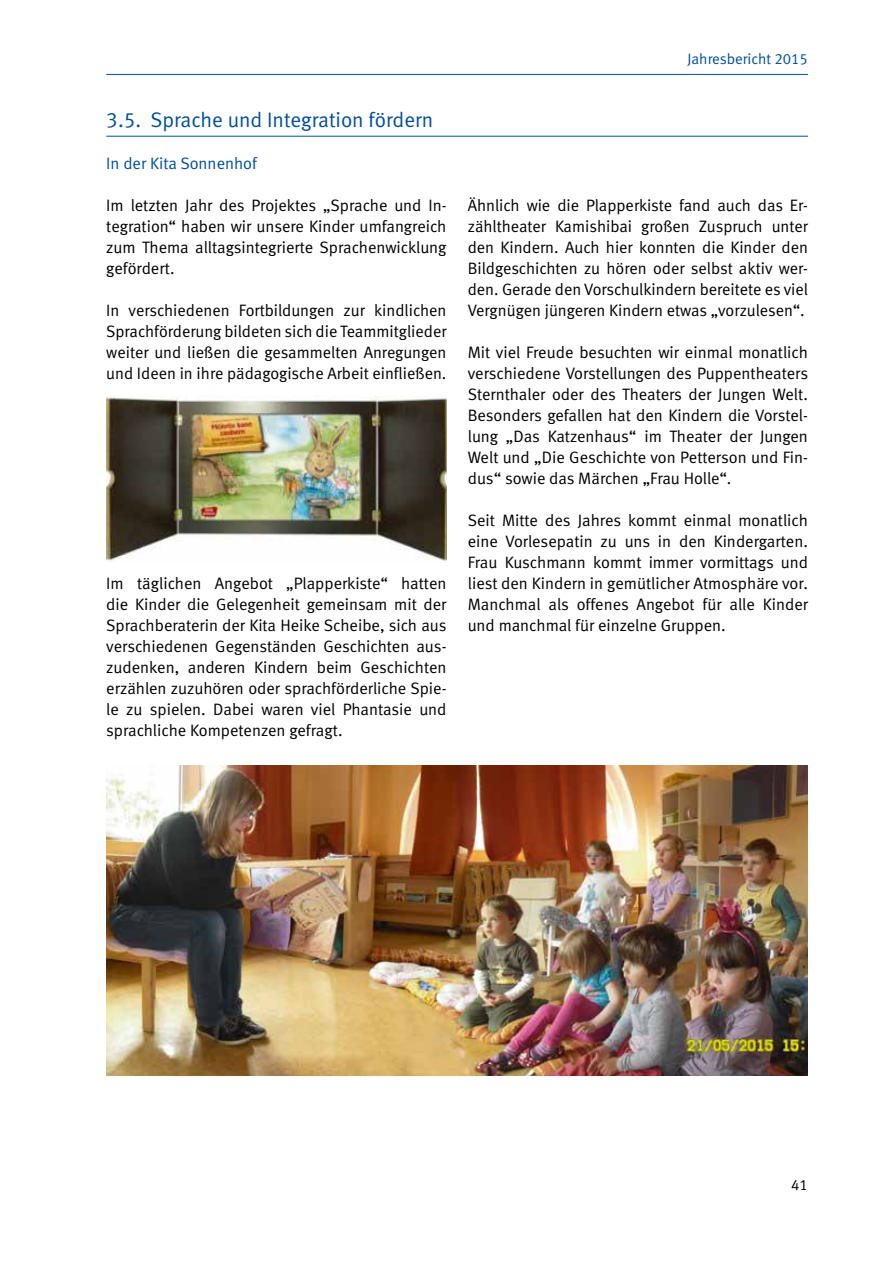
<style>
.page{position:relative;width:893px;height:1263px;background:#fff}
.page>*{position:absolute;margin:0;border:0;box-sizing:border-box;transform-origin:0 0}
.t1{font:21px "Meta Normal LF";color:#004f9f}
.t2{font:16.5px/21px "Meta Normal LF";color:#000;text-align:justify}
.t3{font:16.5px "Meta Normal LF";color:#004f9f}
.t4{font:15px "Meta Normal LF";color:#004f9f}
.t5{font:15px "Meta Normal LF";color:#000}
</style>
<div class="page">
<hr style="left:106px;top:74px;width:702px;height:1px;background:#004f9f">
<hr style="left:106px;top:136px;width:702px;height:1px;background:#004f9f">
<img style="left:106px;top:395px;width:341px;height:166px">
<img style="left:106px;top:765px;width:702px;height:311px">
<p class="t1" style="left:106px;top:108px;width:328px">3.5. Sprache und Integration fördern</p>
<p class="t3" style="left:106px;top:154px;width:152px">In der Kita Sonnenhof</p>
<p class="t2" style="left:106px;top:195px;width:342px">Im letzten Jahr des Projektes „Sprache und In&shy;tegration“ haben wir unsere Kinder umfangreich zum Thema alltagsintegrierte Sprachenwicklung gefördert.</p>
<p class="t2" style="left:106px;top:300px;width:342px">In verschiedenen Fortbildungen zur kindlichen Sprachförderung bildeten sich die Teammitglieder weiter und ließen die gesammelten Anregungen und Ideen in ihre pädagogische Arbeit einfließen.</p>
<p class="t2" style="left:106px;top:573px;width:342px">Im täglichen Angebot „Plapperkiste“ hatten die Kinder die Gelegenheit gemeinsam mit der Sprachberaterin der Kita Heike Scheibe, sich aus verschiedenen Gegenständen Geschichten aus&shy;zudenken, anderen Kindern beim Geschichten erzählen zuzuhören oder sprachförderliche Spie&shy;le zu spielen. Dabei waren viel Phantasie und sprachliche Kompetenzen gefragt.</p>
<p class="t4" style="left:687px;top:50px;width:122px">Jahresbericht 2015</p>
<p class="t2" style="left:468px;top:195px;width:342px">Ähnlich wie die Plapperkiste fand auch das Er&shy;zähltheater Kamishibai großen Zuspruch unter den Kindern. Auch hier konnten die Kinder den Bildgeschichten zu hören oder selbst aktiv wer&shy;den. Gerade den Vorschulkindern bereitete es viel Vergnügen jüngeren Kindern etwas „vorzulesen“.</p>
<p class="t2" style="left:468px;top:342px;width:342px">Mit viel Freude besuchten wir einmal monatlich verschiedene Vorstellungen des Puppentheaters Sternthaler oder des Theaters der Jungen Welt.<br>Besonders gefallen hat den Kindern die Vorstel&shy;lung „Das Katzenhaus“ im Theater der Jungen Welt und „Die Geschichte von Petterson und Fin&shy;dus“ sowie das Märchen „Frau Holle“.</p>
<p class="t2" style="left:468px;top:510px;width:342px">Seit Mitte des Jahres kommt einmal monatlich eine Vorlesepatin zu uns in den Kindergarten.<br>Frau Kuschmann kommt immer vormittags und liest den Kindern in gemütlicher Atmosphäre vor.<br>Manchmal als offenes Angebot für alle Kinder und manchmal für einzelne Gruppen.</p>
<p class="t5" style="left:791px;top:1176px;width:18px">41</p>
</div>
